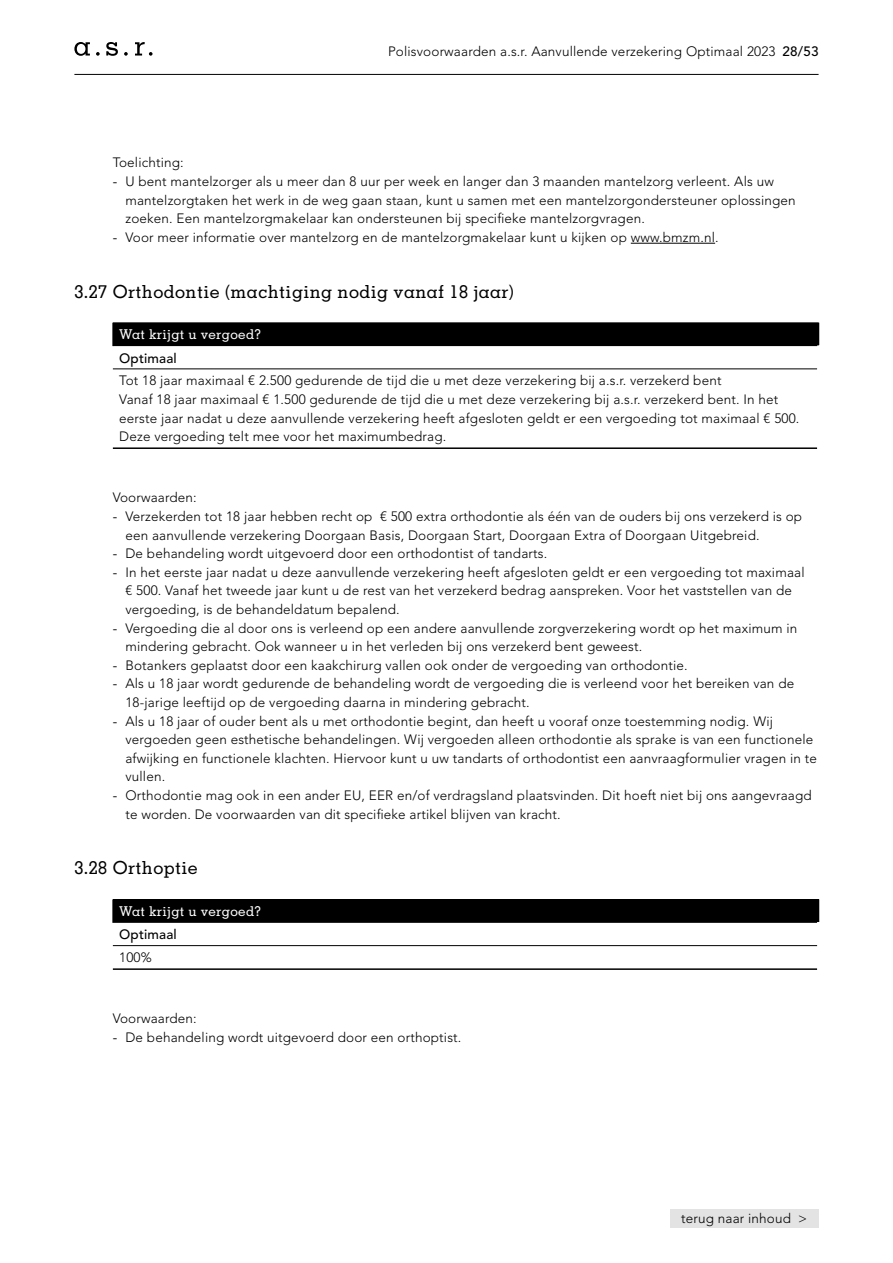
<style>
.page{position:relative;width:893px;height:1263px;background:#fff}
.page>*{position:absolute;margin:0;border:0;box-sizing:border-box;transform-origin:0 0}
.t1{font:500 18px "Memphis LT Std";letter-spacing:.025em;color:#000}
.t2{font:300 13.5px/18.6px "Avenir LT Std";letter-spacing:.01em;color:#000}
.t3{font:500 13.5px "Memphis LT Std";letter-spacing:.025em;color:#fff}
.t4{font:500 13.5px "Avenir LT Std";letter-spacing:.01em;color:#000}
.s1{font-weight:500}
.s2{font-weight:400}
</style>
<div class="page">
<div style="left:670px;top:1209px;width:149px;height:19px;background:#e3e3e3"></div>
<hr style="left:631px;top:243px;width:84px;height:1px;background:#000">
<div style="left:113px;top:323px;width:706px;height:22px;background:#000"></div>
<hr style="left:113px;top:369px;width:704px;height:1px;background:#000">
<hr style="left:113px;top:345px;width:704px;height:1px;background:#000">
<hr style="left:113px;top:447px;width:704px;height:2px;background:#000">
<div style="left:113px;top:899px;width:706px;height:23px;background:#000"></div>
<hr style="left:113px;top:945px;width:704px;height:1px;background:#000">
<hr style="left:113px;top:921px;width:704px;height:2px;background:#000">
<hr style="left:113px;top:968px;width:704px;height:2px;background:#000">
<hr style="left:74px;top:74px;width:745px;height:1px;background:#000">
<svg style="left:124px;top:52px;width:4px;height:4px"></svg>
<svg style="left:135px;top:42px;width:18px;height:14px"></svg>
<svg style="left:96px;top:52px;width:4px;height:4px"></svg>
<svg style="left:74px;top:42px;width:16px;height:14px"></svg>
<svg style="left:106px;top:42px;width:12px;height:14px"></svg>
<p class="t2" style="left:388px;top:42px;width:432px">Polisvoorwaarden a.s.r. Aanvullende verzekering Optimaal 2023 <span class="s1">28/53</span></p>
<p class="t2" style="left:113px;top:154px;width:73px">Toelichting:</p>
<p class="t2" style="left:125px;top:172px;width:672px;text-indent:-13px"><span class="s2">-</span> U bent mantelzorger als u meer dan 8 uur per week en langer dan 3 maanden mantelzorg verleent. Als uw mantelzorgtaken het werk in de weg gaan staan, kunt u samen met een mantelzorgondersteuner oplossingen zoeken. Een mantelzorgmakelaar kan ondersteunen bij specifieke mantelzorgvragen.</p>
<p class="t2" style="left:113px;top:228px;width:607px"><span class="s2">-</span> Voor meer informatie over mantelzorg en de mantelzorgmakelaar kunt u kijken op www.bmzm.nl.</p>
<h1 class="t1" style="left:74px;top:280px;width:441px">3.27 Orthodontie (machtiging nodig vanaf 18 jaar)</h1>
<p class="t3" style="left:119px;top:326px;width:144px">Wat krijgt u vergoed?</p>
<p class="t4" style="left:119px;top:350px;width:59px">Optimaal</p>
<p class="t2" style="left:119px;top:372px;width:682px">Tot 18 jaar maximaal € 2.500 gedurende de tijd die u met deze verzekering bij a.s.r. verzekerd bent<br>Vanaf 18 jaar maximaal € 1.500 gedurende de tijd die u met deze verzekering bij a.s.r. verzekerd bent. In het eerste jaar nadat u deze aanvullende verzekering heeft afgesloten geldt er een vergoeding tot maximaal € 500.<br>Deze vergoeding telt mee voor het maximumbedrag.</p>
<p class="t2" style="left:113px;top:488px;width:86px">Voorwaarden:</p>
<p class="t2" style="left:125px;top:507px;width:678px;text-indent:-13px"><span class="s2">-</span> Verzekerden tot 18 jaar hebben recht op € 500 extra orthodontie als één van de ouders bij ons verzekerd is op een aanvullende verzekering Doorgaan Basis, Doorgaan Start, Doorgaan Extra of Doorgaan Uitgebreid.</p>
<p class="t2" style="left:113px;top:544px;width:436px"><span class="s2">-</span> De behandeling wordt uitgevoerd door een orthodontist of tandarts.</p>
<p class="t2" style="left:125px;top:563px;width:681px;text-indent:-13px"><span class="s2">-</span> In het eerste jaar nadat u deze aanvullende verzekering heeft afgesloten geldt er een vergoeding tot maximaal € 500. Vanaf het tweede jaar kunt u de rest van het verzekerd bedrag aanspreken. Voor het vaststellen van de vergoeding, is de behandeldatum bepalend.</p>
<p class="t2" style="left:125px;top:619px;width:673px;text-indent:-13px"><span class="s2">-</span> Vergoeding die al door ons is verleend op een andere aanvullende zorgverzekering wordt op het maximum in mindering gebracht. Ook wanneer u in het verleden bij ons verzekerd bent geweest.</p>
<p class="t2" style="left:113px;top:656px;width:576px"><span class="s2">-</span> Botankers geplaatst door een kaakchirurg vallen ook onder de vergoeding van orthodontie.</p>
<p class="t2" style="left:125px;top:674px;width:670px;text-indent:-13px"><span class="s2">-</span> Als u 18 jaar wordt gedurende de behandeling wordt de vergoeding die is verleend voor het bereiken van de<br>18-jarige leeftijd op de vergoeding daarna in mindering gebracht.</p>
<p class="t2" style="left:125px;top:712px;width:693px;text-indent:-13px"><span class="s2">-</span> Als u 18 jaar of ouder bent als u met orthodontie begint, dan heeft u vooraf onze toestemming nodig. Wij vergoeden geen esthetische behandelingen. Wij vergoeden alleen orthodontie als sprake is van een functionele afwijking en functionele klachten. Hiervoor kunt u uw tandarts of orthodontist een aanvraagformulier vragen in te vullen.</p>
<p class="t2" style="left:125px;top:786px;width:688px;text-indent:-13px"><span class="s2">-</span> Orthodontie mag ook in een ander EU, EER en/of verdragsland plaatsvinden. Dit hoeft niet bij ons aangevraagd te worden. De voorwaarden van dit specifieke artikel blijven van kracht.</p>
<h1 class="t1" style="left:74px;top:857px;width:125px">3.28 Orthoptie</h1>
<p class="t3" style="left:119px;top:902px;width:144px">Wat krijgt u vergoed?</p>
<p class="t4" style="left:119px;top:927px;width:59px">Optimaal</p>
<p class="t2" style="left:119px;top:948px;width:34px">100%</p>
<p class="t2" style="left:113px;top:1009px;width:86px">Voorwaarden:</p>
<p class="t2" style="left:113px;top:1028px;width:350px"><span class="s2">-</span> De behandeling wordt uitgevoerd door een orthoptist.</p>
<p class="t2" style="left:681px;top:1209px;width:127px">terug naar inhoud &gt;</p>
</div>
